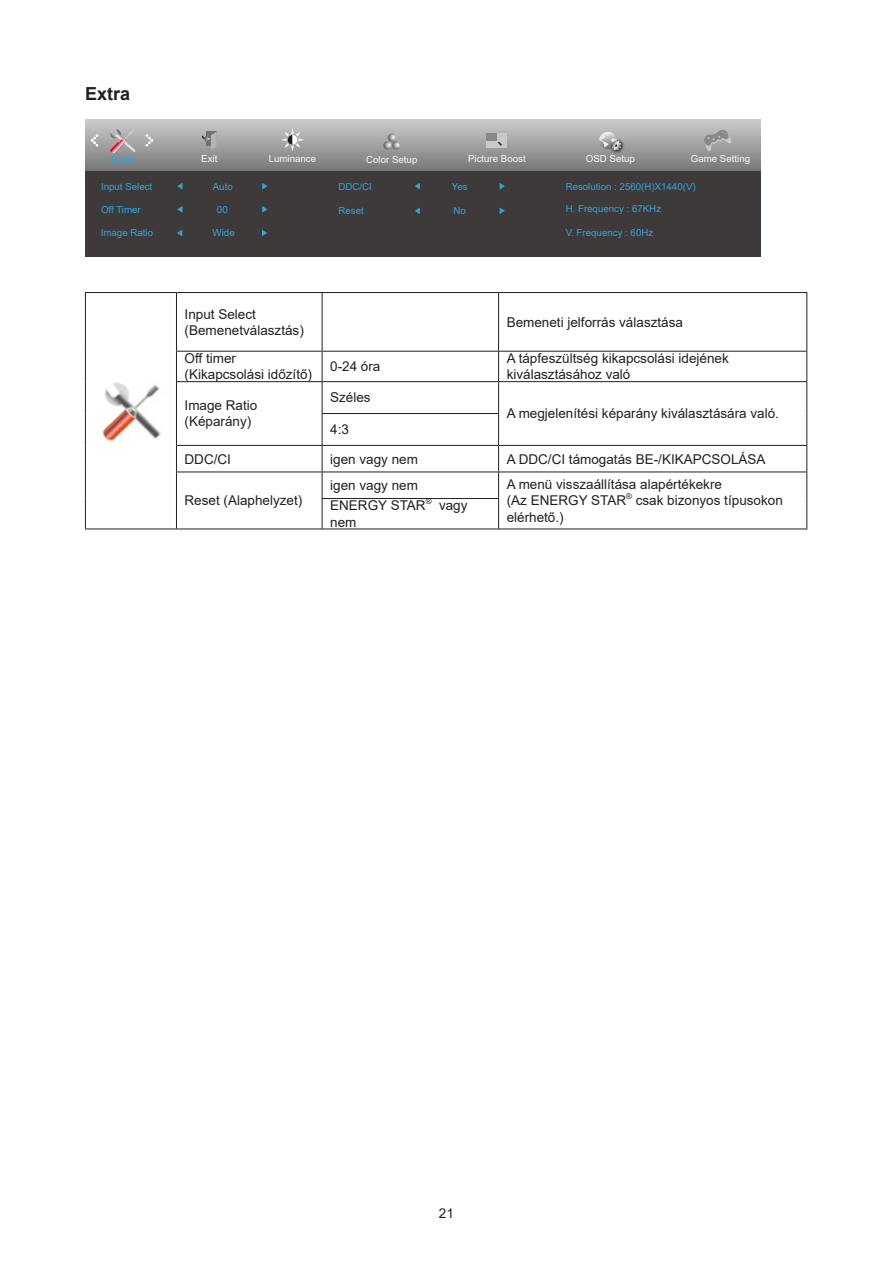
<style>
.page{position:relative;width:893px;height:1263px;background:#fff}
.page>*{position:absolute;margin:0;border:0;box-sizing:border-box;transform-origin:0 0}
.Heading_3{font:700 18px "Arial";color:#231f20}
.无间隔{font:13.5px/16.2px "Arial";color:#231f20}
.正文_text-1{font:13.5px "Arial";color:#231f20}
.t1{font:9.75px "Arial";color:#2ca6e0}
.t2{font:9.75px "Arial";color:#f7f7f7}
.无间隔-2{font:7.8px "Arial";color:#231f20}
</style>
<div class="page">
<svg style="left:85px;top:119px;width:675px;height:52px;background:#a0a1a2"></svg>
<div style="left:85px;top:171px;width:675px;height:86px;background:#3e3a39"></div>
<svg style="left:91px;top:134px;width:7px;height:13px"></svg>
<svg style="left:146px;top:134px;width:7px;height:13px"></svg>
<div style="left:486px;top:133px;width:21px;height:15px;background:#c8c9ca"></div>
<div style="left:486px;top:133px;width:11px;height:8px;background:#888"></div>
<svg style="left:498px;top:141px;width:4px;height:5px"></svg>
<img style="left:609px;top:138px;width:17px;height:17px">
<svg style="left:599px;top:132px;width:23px;height:18px"></svg>
<svg style="left:202px;top:131px;width:15px;height:19px"></svg>
<svg style="left:281px;top:128px;width:23px;height:23px"></svg>
<svg style="left:383px;top:134px;width:17px;height:16px"></svg>
<svg style="left:177px;top:206px;width:5px;height:7px"></svg>
<svg style="left:262px;top:206px;width:5px;height:7px"></svg>
<svg style="left:177px;top:183px;width:5px;height:6px"></svg>
<svg style="left:262px;top:183px;width:5px;height:6px"></svg>
<svg style="left:177px;top:230px;width:5px;height:6px"></svg>
<svg style="left:262px;top:230px;width:5px;height:6px"></svg>
<svg style="left:415px;top:207px;width:5px;height:7px"></svg>
<svg style="left:500px;top:207px;width:5px;height:7px"></svg>
<svg style="left:415px;top:183px;width:5px;height:6px"></svg>
<svg style="left:500px;top:183px;width:5px;height:6px"></svg>
<svg style="left:109px;top:129px;width:29px;height:25px"></svg>
<svg style="left:704px;top:130px;width:27px;height:21px"></svg>
<hr style="left:85px;top:292px;width:91px;height:1px;background:#231f20">
<hr style="left:85px;top:293px;width:1px;height:58px;background:#231f20">
<hr style="left:176px;top:292px;width:146px;height:1px;background:#231f20">
<hr style="left:176px;top:293px;width:1px;height:58px;background:#231f20">
<hr style="left:322px;top:292px;width:177px;height:1px;background:#231f20">
<hr style="left:322px;top:293px;width:1px;height:58px;background:#231f20">
<hr style="left:499px;top:292px;width:308px;height:1px;background:#231f20">
<hr style="left:498px;top:293px;width:1px;height:58px;background:#231f20">
<hr style="left:806px;top:293px;width:1px;height:58px;background:#231f20">
<hr style="left:85px;top:351px;width:1px;height:31px;background:#231f20">
<hr style="left:176px;top:351px;width:146px;height:1px;background:#231f20">
<svg style="left:176px;top:352px;width:1px;height:29px"></svg>
<hr style="left:322px;top:351px;width:177px;height:1px;background:#231f20">
<svg style="left:322px;top:352px;width:1px;height:29px"></svg>
<hr style="left:499px;top:351px;width:308px;height:1px;background:#231f20">
<svg style="left:498px;top:352px;width:1px;height:29px"></svg>
<svg style="left:806px;top:352px;width:1px;height:29px"></svg>
<hr style="left:85px;top:382px;width:1px;height:31px;background:#231f20">
<hr style="left:176px;top:381px;width:146px;height:1px;background:#231f20">
<hr style="left:176px;top:382px;width:1px;height:31px;background:#231f20">
<hr style="left:322px;top:381px;width:177px;height:1px;background:#231f20">
<hr style="left:322px;top:382px;width:1px;height:31px;background:#231f20">
<hr style="left:499px;top:381px;width:308px;height:1px;background:#231f20">
<hr style="left:498px;top:382px;width:1px;height:31px;background:#231f20">
<hr style="left:806px;top:382px;width:1px;height:31px;background:#231f20">
<hr style="left:85px;top:413px;width:1px;height:32px;background:#231f20">
<hr style="left:176px;top:413px;width:1px;height:32px;background:#231f20">
<hr style="left:322px;top:413px;width:177px;height:1px;background:#231f20">
<hr style="left:322px;top:414px;width:1px;height:31px;background:#231f20">
<hr style="left:498px;top:414px;width:1px;height:31px;background:#231f20">
<hr style="left:806px;top:413px;width:1px;height:32px;background:#231f20">
<hr style="left:176px;top:445px;width:146px;height:1px;background:#231f20">
<hr style="left:322px;top:445px;width:177px;height:1px;background:#231f20">
<hr style="left:499px;top:445px;width:308px;height:1px;background:#231f20">
<svg style="left:85px;top:445px;width:1px;height:53px"></svg>
<hr style="left:176px;top:472px;width:146px;height:1px;background:#231f20">
<svg style="left:176px;top:446px;width:1px;height:52px"></svg>
<hr style="left:322px;top:472px;width:177px;height:1px;background:#231f20">
<svg style="left:322px;top:446px;width:1px;height:52px"></svg>
<hr style="left:499px;top:472px;width:308px;height:1px;background:#231f20">
<svg style="left:498px;top:446px;width:1px;height:52px"></svg>
<svg style="left:806px;top:446px;width:1px;height:52px"></svg>
<hr style="left:85px;top:498px;width:1px;height:31px;background:#231f20">
<hr style="left:176px;top:498px;width:1px;height:31px;background:#231f20">
<hr style="left:322px;top:498px;width:177px;height:1px;background:#231f20">
<hr style="left:322px;top:499px;width:1px;height:30px;background:#231f20">
<hr style="left:498px;top:499px;width:1px;height:30px;background:#231f20">
<hr style="left:806px;top:498px;width:1px;height:31px;background:#231f20">
<hr style="left:85px;top:529px;width:91px;height:1px;background:#231f20">
<hr style="left:176px;top:529px;width:146px;height:1px;background:#231f20">
<hr style="left:322px;top:529px;width:177px;height:1px;background:#231f20">
<hr style="left:499px;top:529px;width:308px;height:1px;background:#231f20">
<img style="left:102px;top:382px;width:59px;height:59px">
<p class="Heading_3" style="left:85px;top:81px;width:47px">Extra</p>
<p class="t1" style="left:112px;top:152px;width:24px">Extra</p>
<p class="t2" style="left:691px;top:152px;width:61px">Game Setting</p>
<p class="t2" style="left:201px;top:152px;width:18px">Exit</p>
<p class="t2" style="left:269px;top:152px;width:49px">Luminance</p>
<p class="t2" style="left:366px;top:153px;width:53px">Color Setup</p>
<p class="t2" style="left:468px;top:152px;width:59px">Picture Boost</p>
<p class="t2" style="left:586px;top:152px;width:51px">OSD Setup</p>
<p class="t1" style="left:101px;top:179px;width:53px">Input Select</p>
<p class="t1" style="left:213px;top:179px;width:21px">Auto</p>
<p class="t1" style="left:101px;top:226px;width:54px">Image Ratio</p>
<p class="t1" style="left:213px;top:226px;width:24px">Wide</p>
<p class="t1" style="left:101px;top:203px;width:41px">Off Timer</p>
<p class="t1" style="left:217px;top:203px;width:12px">00</p>
<p class="t1" style="left:338px;top:179px;width:35px">DDC/CI</p>
<p class="t1" style="left:452px;top:179px;width:17px">Yes</p>
<p class="t1" style="left:566px;top:179px;width:132px">Resolution : 2560(H)X1440(V)</p>
<p class="t1" style="left:566px;top:202px;width:97px">H. Frequency : 67KHz</p>
<p class="t1" style="left:566px;top:226px;width:89px">V. Frequency : 60Hz</p>
<p class="t1" style="left:338px;top:204px;width:27px">Reset</p>
<p class="t1" style="left:454px;top:204px;width:14px">No</p>
<p class="无间隔" style="left:185px;top:306px;width:121px">Input Select (Bemenetválasztás)</p>
<p class="正文_text-1" style="left:507px;top:313px;width:178px">Bemeneti jelforrás választása</p>
<p class="无间隔" style="left:185px;top:350px;width:129px">Off timer (Kikapcsolási időzítő)</p>
<p class="无间隔" style="left:330px;top:358px;width:52px">0-24 óra</p>
<p class="无间隔" style="left:507px;top:350px;width:224px">A tápfeszültség kikapcsolási idejének kiválasztásához való</p>
<p class="无间隔" style="left:185px;top:397px;width:74px">Image Ratio (Képarány)</p>
<p class="无间隔" style="left:330px;top:389px;width:42px">Széles</p>
<p class="无间隔" style="left:507px;top:405px;width:274px">A megjelenítési képarány kiválasztására való.</p>
<p class="正文_text-1" style="left:330px;top:420px;width:20px">4:3</p>
<p class="无间隔" style="left:185px;top:451px;width:48px">DDC/CI</p>
<p class="无间隔" style="left:330px;top:451px;width:89px">igen vagy nem</p>
<p class="无间隔" style="left:507px;top:451px;width:260px">A DDC/CI támogatás BE-/KIKAPCSOLÁSA</p>
<p class="无间隔" style="left:185px;top:492px;width:119px">Reset (Alaphelyzet)</p>
<p class="无间隔" style="left:330px;top:477px;width:89px">igen vagy nem</p>
<p class="无间隔" style="left:507px;top:476px;width:217px">A menü visszaállítása alapértékekre</p>
<p class="无间隔" style="left:507px;top:492px;width:121px">(Az ENERGY STAR</p>
<p class="无间隔-2" style="left:626px;top:491px;width:7px">®</p>
<p class="无间隔" style="left:636px;top:492px;width:149px">csak bizonyos típusokon</p>
<p class="无间隔" style="left:507px;top:509px;width:59px">elérhető.)</p>
<p class="无间隔" style="left:330px;top:497px;width:97px">ENERGY STAR</p>
<p class="无间隔-2" style="left:426px;top:496px;width:7px">®</p>
<p class="无间隔" style="left:439px;top:497px;width:30px">vagy</p>
<p class="无间隔" style="left:330px;top:514px;width:28px">nem</p>
<p class="无间隔" style="left:439px;top:1205px;width:17px">21</p>
</div>
